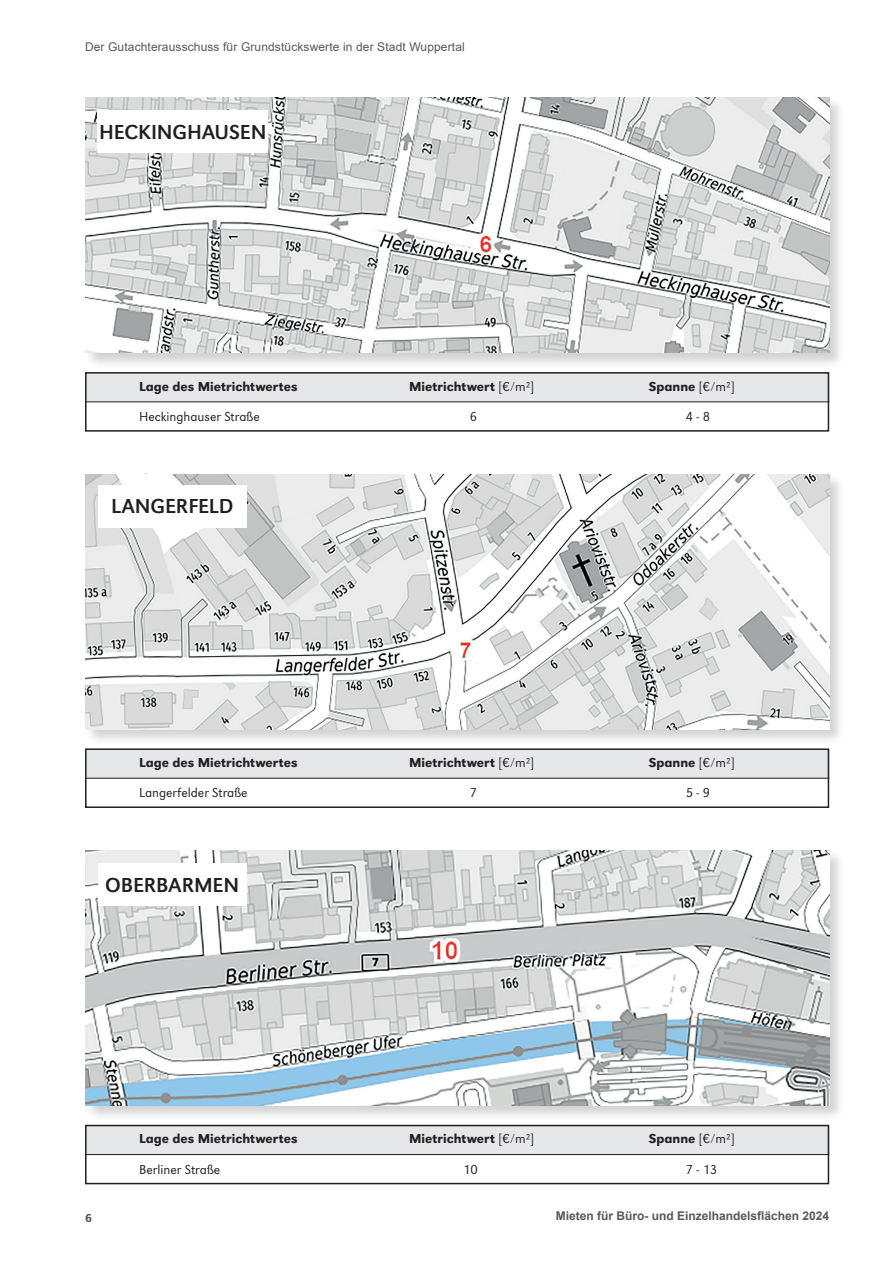
<style>
.page{position:relative;width:893px;height:1263px;background:#fff}
.page>*{position:absolute;margin:0;border:0;box-sizing:border-box;transform-origin:0 0}
.t1{font:21px "URW Grotesk";letter-spacing:-.005em;color:#231f20}
.t2{font:500 13.5px "URW Grotesk";color:#231f20}
.t3{font:300 13.5px "URW Grotesk";color:#231f20}
.t4{font:12px "Arial";letter-spacing:.01em;color:#57585a}
.t5{font:700 12px "Arial";color:#57585a}
.t6{font:500 12px "URW Grotesk";color:#57585a}
.s1{font-weight:300}
</style>
<div class="page">
<div style="left:86px;top:373px;width:743px;height:29px;background:#e6e7e9"></div>
<hr style="left:85px;top:401px;width:744px;height:1px;background:#231f20">
<div style="left:85px;top:372px;width:744px;height:60px;border:2px solid #231f20"></div>
<div style="left:86px;top:749px;width:743px;height:29px;background:#e6e7e9"></div>
<hr style="left:85px;top:778px;width:744px;height:1px;background:#231f20">
<div style="left:85px;top:748px;width:744px;height:60px;border:2px solid #231f20"></div>
<div style="left:86px;top:1125px;width:743px;height:29px;background:#e6e7e9"></div>
<hr style="left:85px;top:1154px;width:744px;height:1px;background:#231f20">
<div style="left:85px;top:1125px;width:744px;height:59px;border:2px solid #231f20"></div>
<div style="left:84px;top:97px;width:761px;height:272px;background:#231f20;opacity:.2"></div>
<img style="left:85px;top:98px;width:744px;height:255px">
<div style="left:84px;top:473px;width:761px;height:272px;background:#231f20;opacity:.2"></div>
<img style="left:85px;top:474px;width:744px;height:255px">
<div style="left:84px;top:850px;width:761px;height:271px;background:#231f20;opacity:.2"></div>
<img style="left:85px;top:851px;width:744px;height:254px">
<div style="left:98px;top:111px;width:170px;height:42px;background:#fff"></div>
<div style="left:98px;top:485px;width:149px;height:42px;background:#fff"></div>
<div style="left:98px;top:863px;width:149px;height:43px;background:#fff"></div>
<p class="t4" style="left:85px;top:39px;width:381px">Der Gutachterausschuss für Grundstückswerte in der Stadt Wuppertal</p>
<h1 class="t1" style="left:99px;top:120px;width:169px">HECKINGHAUSEN</h1>
<p class="t2" style="left:139px;top:378px;width:160px">Lage des Mietrichtwertes</p>
<p class="t2" style="left:409px;top:378px;width:127px">Mietrichtwert <span class="s1">[€/m²]</span></p>
<p class="t2" style="left:649px;top:378px;width:87px">Spanne <span class="s1">[€/m²]</span></p>
<p class="t3" style="left:139px;top:409px;width:122px">Heckinghauser Straße</p>
<p class="t3" style="left:470px;top:409px;width:9px">6</p>
<p class="t3" style="left:686px;top:409px;width:26px">4 - 8</p>
<h1 class="t1" style="left:111px;top:494px;width:124px">LANGERFELD</h1>
<p class="t2" style="left:139px;top:755px;width:160px">Lage des Mietrichtwertes</p>
<p class="t2" style="left:409px;top:755px;width:127px">Mietrichtwert <span class="s1">[€/m²]</span></p>
<p class="t2" style="left:649px;top:755px;width:87px">Spanne <span class="s1">[€/m²]</span></p>
<p class="t3" style="left:139px;top:785px;width:110px">Langerfelder Straße</p>
<p class="t3" style="left:470px;top:785px;width:9px">7</p>
<p class="t3" style="left:686px;top:785px;width:26px">5 - 9</p>
<h1 class="t1" style="left:105px;top:873px;width:136px">OBERBARMEN</h1>
<p class="t6" style="left:85px;top:1211px;width:8px">6</p>
<p class="t2" style="left:139px;top:1131px;width:160px">Lage des Mietrichtwertes</p>
<p class="t2" style="left:409px;top:1131px;width:127px">Mietrichtwert <span class="s1">[€/m²]</span></p>
<p class="t2" style="left:649px;top:1131px;width:87px">Spanne <span class="s1">[€/m²]</span></p>
<p class="t3" style="left:139px;top:1161px;width:83px">Berliner Straße</p>
<p class="t3" style="left:463px;top:1161px;width:16px">10</p>
<p class="t3" style="left:686px;top:1161px;width:33px">7 - 13</p>
<p class="t5" style="left:556px;top:1208px;width:275px">Mieten für Büro- und Einzelhandelsflächen 2024</p>
</div>
